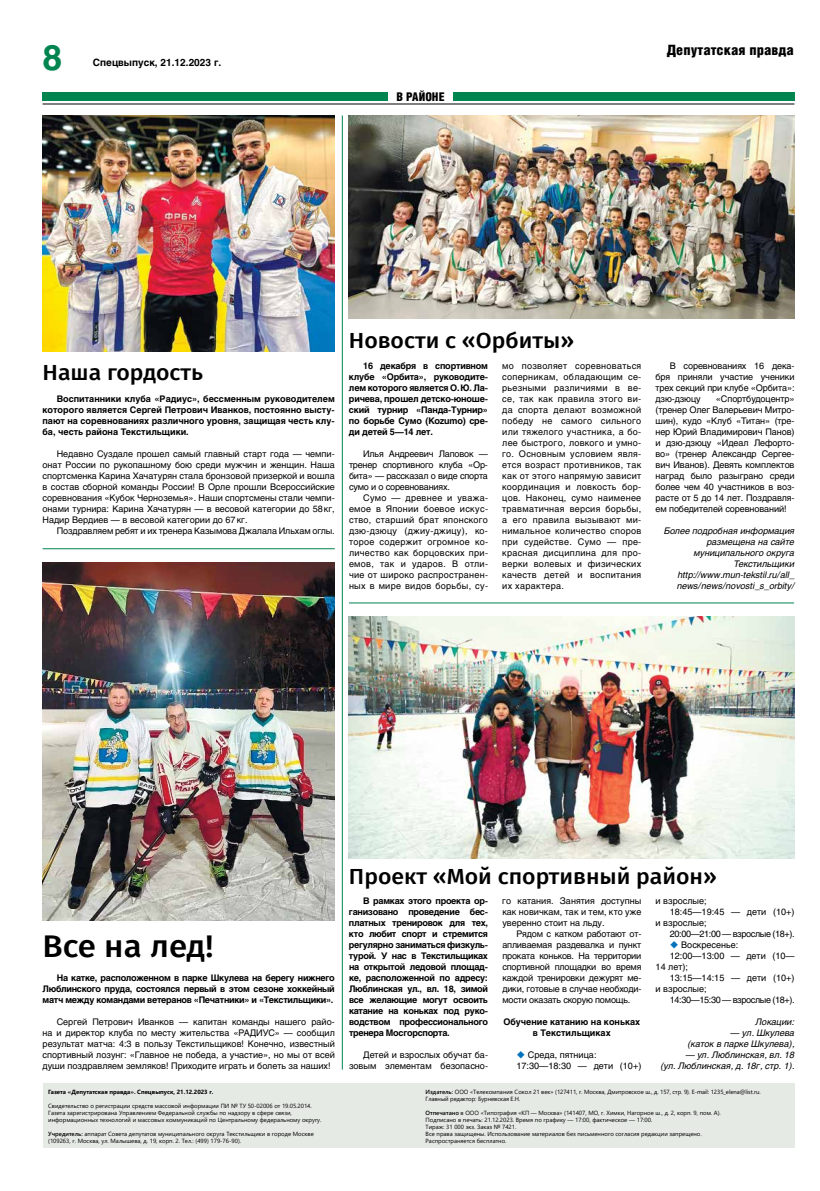
<style>
.page{position:relative;width:820px;height:1191px;background:#fff}
.page>*{position:absolute;margin:0;border:0;box-sizing:border-box;transform-origin:0 0}
.t1{font:700 35px "Helios C";color:#008450}
.t2{font:500 31.4px "Fira Sans";color:#000;scale:1.05 1}
.t3{font:500 21.9px "Fira Sans";color:#000;scale:1.05 1}
.t4{font:14.2px "Helios Cond Black C";color:#000;scale:1.05 1}
.t5{font:12px "Helios Cond Black C";color:#000}
.t6{font:700 10px "Helios C";color:#000}
.t7{font:9px/11px "Helios C";color:#000;text-align:justify}
.t8{font:700 9px/11px "Helios C";letter-spacing:-.02em;color:#000;text-align:justify}
.t9{font:italic 9px/11px "Helios C";color:#000;text-align:right}
.t10{font:9px "Helios C";letter-spacing:-.04em;color:#000}
.t11{font:700 9px/11px "Helios C";color:#000;text-align:center}
.t12{font:6px/7px "Segoe UI";color:#000}
.t13{font:700 6px "Segoe UI";color:#000}
.s1{font-weight:600}
.s2{color:#0072bc}
</style>
<div class="page">
<div style="left:43px;top:1083px;width:751px;height:65px;background:#e5eae4"></div>
<div style="left:43px;top:93px;width:345px;height:8px;background:#008450"></div>
<div style="left:452px;top:93px;width:342px;height:8px;background:#008450"></div>
<hr style="left:43px;top:103px;width:751px;height:1px;background:#000">
<img style="left:43px;top:562px;width:291px;height:358px">
<hr style="left:342px;top:115px;width:1px;height:954px;background:#008450">
<img style="left:349px;top:616px;width:445px;height:242px">
<hr style="left:43px;top:548px;width:291px;height:1px;background:#008450">
<hr style="left:349px;top:602px;width:444px;height:1px;background:#008450">
<img style="left:43px;top:115px;width:291px;height:236px">
<img style="left:349px;top:115px;width:445px;height:203px">
<h1 class="t1" style="left:42px;top:37px;width:21px">8</h1>
<h3 class="t4" style="left:666px;top:42px;width:122px">Депутатская правда</h3>
<p class="t6" style="left:93px;top:56px;width:130px">Спецвыпуск, 21.12.2023 г.</p>
<h3 class="t5" style="left:396px;top:90px;width:49px">В РАЙОНЕ</h3>
<h3 class="t3" style="left:43px;top:355px;width:154px">Наша гордость</h3>
<p class="t8" style="left:43px;top:393px;width:293px;text-indent:14px">Воспитанники клуба «Радиус», бессменным руководителем которого является Сергей Петрович Иванков, постоянно высту&shy;пают на соревнованиях различного уровня, защищая честь клу&shy;ба, честь района Текстильщики.</p>
<p class="t7" style="left:43px;top:448px;width:294px;text-indent:14px">Недавно Суздале прошел самый главный старт года — чемпи&shy;онат России по рукопашному бою среди мужчин и женщин. Наша спортсменка Карина Хачатурян стала бронзовой призеркой и вошла в состав сборной команды России! В Орле прошли Всероссийские соревнования «Кубок Черноземья». Наши спортсмены стали чемпи&shy;онами турнира: Карина Хачатурян — в весовой категории до 58кг, Надир Вердиев — в весовой категории до 67кг.</p>
<p class="t7" style="left:57px;top:525px;width:279px">Поздравляем ребят и их тренера Казымова Джалала Ильхам оглы.</p>
<h3 class="t3" style="left:349px;top:322px;width:216px">Новости с «Орбиты»</h3>
<p class="t8" style="left:349px;top:360px;width:140px;text-indent:14px">16 декабря в спортивном клубе «Орбита», руководите&shy;лем которого является О.Ю. Ла&shy;ричева, прошел детско-юноше&shy;ский турнир «Панда-Турнир» по борьбе Сумо (Kozumo) сре&shy;ди детей 5—14 лет.</p>
<p class="t7" style="left:349px;top:448px;width:140px;text-indent:14px">Илья Андреевич Лаповок — тренер спортивного клуба «Ор&shy;бита» — рассказал о виде спорта сумо и о соревнованиях.</p>
<p class="t7" style="left:349px;top:492px;width:140px;text-indent:14px">Сумо — древнее и уважа&shy;емое в Японии боевое искус&shy;ство, старший брат японского дзю-дзюцу (джиу-джицу), ко&shy;торое содержит огромное ко&shy;личество как борцовских при&shy;емов, так и ударов. В отли&shy;чие от широко распространен&shy;ных в мире видов борьбы, су-</p>
<p class="t7" style="left:502px;top:360px;width:140px">мо позволяет соревноваться соперникам, обладающим се&shy;рьезными различиями в ве&shy;се, так как правила этого ви&shy;да спорта делают возможной победу не самого сильного или тяжелого участника, а бо&shy;лее быстрого, ловкого и умно&shy;го. Основным условием явля&shy;ется возраст противников, так как от этого напрямую зависит координация и ловкость бор&shy;цов. Наконец, сумо наименее травматичная версия борьбы, а его правила вызывают ми&shy;нимальное количество споров при судействе. Сумо — пре&shy;красная дисциплина для про&shy;верки волевых и физических качеств детей и воспитания их характера.</p>
<p class="t7" style="left:655px;top:360px;width:140px;text-indent:14px">В соревнованиях 16 дека&shy;бря приняли участие ученики трех секций при клубе «Орбита»: дзю-дзюцу</p>
<p class="t7" style="left:655px;top:393px;width:140px;text-indent:60px">«Спортбудоцентр» (тренер Олег Валерьевич Митро&shy;шин), кудо «Клуб «Титан» (тре&shy;нер Юрий Владимирович Панов) и дзю-дзюцу «Идеал Лефорто&shy;во» (тренер Александр Сергее&shy;вич Иванов). Девять комплектов наград было разыграно среди более чем 40 участников в воз&shy;расте от 5 до 14 лет. Поздравля&shy;ем победителей соревнований!</p>
<p class="t9" style="left:663px;top:525px;width:132px">Более подробная информация размещена на сайте муниципального округа<br>Текстильщики http://www.mun-tekstil.ru/all_ news/news/novosti_s_orbity/</p>
<h2 class="t2" style="left:43px;top:920px;width:164px">Все на лед!</h2>
<p class="t8" style="left:43px;top:972px;width:293px;text-indent:14px">На катке, расположенном в парке Шкулева на берегу нижнего Люблинского пруда, состоялся первый в этом сезоне хоккейный матч между командами ветеранов «Печатники» и «Текстильщики».</p>
<p class="t7" style="left:43px;top:1016px;width:293px;text-indent:14px">Сергей Петрович Иванков — капитан команды нашего райо&shy;на и директор клуба по месту жительства «РАДИУС» — сообщил результат матча: 4:3 в пользу Текстильщиков! Конечно, известный спортивный лозунг: «Главное не победа, а участие», но мы от всей души поздравляем земляков! Приходите играть и болеть за наших!</p>
<p class="t13" style="left:48px;top:1085px;width:166px">Газета «Депутатская правда». Спецвыпуск, 21.12.2023 г.</p>
<p class="t12" style="left:48px;top:1101px;width:275px">Свидетельство о регистрации средств массовой информации ПИ № ТУ 50-02006 от 19.05.2014.<br>Газета зарегистрирована Управлением Федеральной службы по надзору в сфере связи, информационных технологий и массовых коммуникаций по Центральному федеральному округу.</p>
<p class="t12" style="left:48px;top:1129px;width:267px"><span class="s1">Учредитель:</span> аппарат Совета депутатов муниципального округа Текстильщики в городе Москве (109263, г. Москва, ул. Малышева, д. 19, корп. 2. Тел.: (499) 179-76-90).</p>
<h3 class="t3" style="left:349px;top:859px;width:352px">Проект «Мой спортивный район»</h3>
<p class="t8" style="left:349px;top:895px;width:140px;text-indent:14px">В рамках этого проекта ор&shy;ганизовано проведение бес&shy;платных тренировок для тех, кто любит спорт и стремится регулярно заниматься физкуль&shy;турой. У нас в Текстильщиках на открытой ледовой площад&shy;ке, расположенной по адресу:<br>Люблинская ул., вл. 18, зимой все желающие могут освоить катание на коньках под руко&shy;водством профессионального тренера Мосгорспорта.</p>
<p class="t7" style="left:349px;top:1049px;width:140px;text-align:right">Детей и взрослых обучат ба&shy;зовым элементам безопасно-</p>
<p class="t7" style="left:502px;top:895px;width:140px">го катания. Занятия доступны как новичкам, так и тем, кто уже уверенно стоит на льду.</p>
<p class="t7" style="left:502px;top:928px;width:140px;text-indent:14px">Рядом с катком работают от&shy;апливаемая раздевалка и пункт проката коньков. На территории спортивной площадки во время каждой тренировки дежурят ме&shy;дики, готовые в случае необходи&shy;мости оказать скорую помощь.</p>
<p class="t11" style="left:503px;top:1016px;width:138px">Обучение катанию на коньках в Текстильщиках</p>
<p class="t7" style="left:516px;top:1049px;width:126px"><span class="s2">◆</span> Среда, пятница:<br>17:30—18:30 — дети (10+)</p>
<p class="t7" style="left:655px;top:895px;width:52px">и взрослые;</p>
<p class="t7" style="left:669px;top:906px;width:126px">18:45—19:45 — дети (10+)</p>
<p class="t7" style="left:655px;top:917px;width:52px">и взрослые;</p>
<p class="t10" style="left:669px;top:928px;width:126px">20:00—21:00 — взрослые (18+).</p>
<p class="t7" style="left:669px;top:939px;width:70px"><span class="s2">◆</span> Воскресенье:</p>
<p class="t7" style="left:669px;top:950px;width:126px">12:00—13:00 — дети (10—</p>
<p class="t7" style="left:655px;top:961px;width:34px">14 лет);</p>
<p class="t7" style="left:669px;top:972px;width:126px">13:15—14:15 — дети (10+)</p>
<p class="t7" style="left:655px;top:983px;width:52px">и взрослые;</p>
<p class="t10" style="left:669px;top:994px;width:126px">14:30—15:30 — взрослые (18+).</p>
<p class="t9" style="left:755px;top:1016px;width:40px">Локации:</p>
<p class="t9" style="left:687px;top:1027px;width:108px">— ул. Шкулева<br>(каток в парке Шкулева),</p>
<p class="t9" style="left:660px;top:1049px;width:135px">— ул. Люблинская, вл. 18<br>(ул. Люблинская, д. 18г, стр. 1).</p>
<p class="t12" style="left:425px;top:1087px;width:336px"><span class="s1">Издатель:</span> ООО «Телекомпания Сокол 21 век» (127411, г. Москва, Дмитровское ш., д. 157, стр. 9). E-mail: 1235_elena@list.ru.<br>Главный редактор: Бурневская Е.Н.</p>
<p class="t12" style="left:425px;top:1108px;width:296px"><span class="s1">Отпечатано</span> в ООО «Типография «КП — Москва» (141407, МО, г. Химки, Нагорное ш., д. 2, корп. 9, пом. А).<br>Подписано в печать: 21.12.2023. Время по графику — 17:00, фактическое — 17:00.<br>Тираж: 31 000 экз. Заказ № 7421.<br>Все права защищены. Использование материалов без письменного согласия редакции запрещено.<br>Распространяется бесплатно.</p>
</div>
